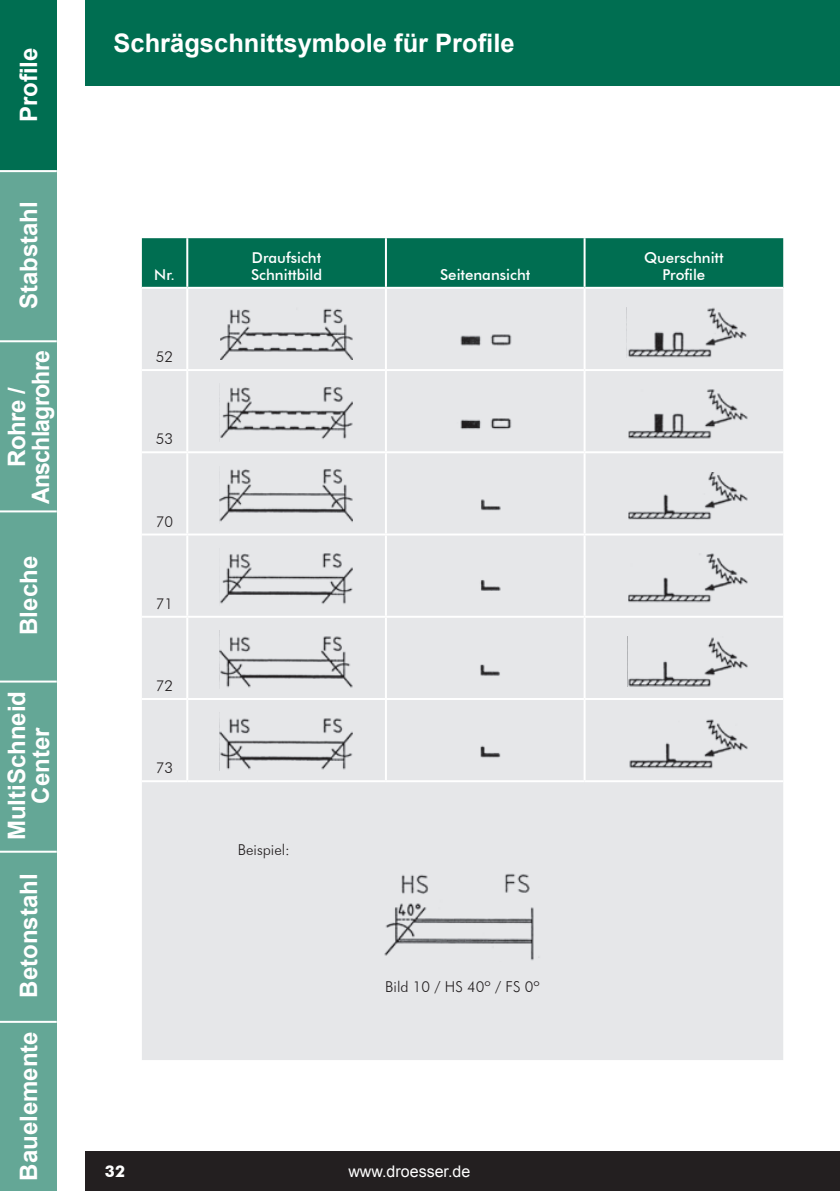
<style>
.page{position:relative;width:840px;height:1191px;background:#fff}
.page>*{position:absolute;margin:0;border:0;box-sizing:border-box;transform-origin:0 0}
.t1{font:700 25.4px "Arial";color:#fff}
.t2{font:700 24px/24px "Arial";color:#fff;text-align:center}
.t3{font:700 24px/24px "Arial";letter-spacing:-.03em;color:#fff;text-align:center}
.t4{font:16px "Arial";color:#fff}
.t5{font:700 16px "Futura BT";color:#fff}
.t6{font:500 15px/17px "Futura BT";color:#fff}
.t7{font:300 15px "Futura BT";color:#231f20}
</style>
<div class="page">
<div style="left:85px;top:0;width:754px;height:85px;background:#006e51"></div>
<div style="left:85px;top:1151px;width:754px;height:40px;background:#231f20"></div>
<div style="left:0;top:0;width:57px;height:170px;background:#006e51"></div>
<div style="left:0;top:170px;width:57px;height:1021px;background:#64a796"></div>
<hr style="left:0;top:170px;width:57px;height:2px;background:#fff">
<hr style="left:0;top:340px;width:57px;height:2px;background:#fff">
<hr style="left:0;top:510px;width:57px;height:2px;background:#fff">
<hr style="left:0;top:680px;width:57px;height:2px;background:#fff">
<hr style="left:0;top:850px;width:57px;height:2px;background:#fff">
<hr style="left:0;top:1020px;width:57px;height:2px;background:#fff">
<div style="left:142px;top:238px;width:640px;height:49px;background:#006e51"></div>
<div style="left:142px;top:289px;width:640px;height:771px;background:#e6e7e9"></div>
<hr style="left:186px;top:238px;width:2px;height:49px;background:#fff">
<hr style="left:385px;top:238px;width:2px;height:49px;background:#fff">
<hr style="left:583px;top:238px;width:2px;height:49px;background:#fff">
<hr style="left:186px;top:289px;width:2px;height:80px;background:#fff">
<hr style="left:385px;top:289px;width:2px;height:80px;background:#fff">
<hr style="left:583px;top:289px;width:2px;height:80px;background:#fff">
<hr style="left:142px;top:369px;width:45px;height:2px;background:#fff">
<hr style="left:187px;top:369px;width:199px;height:2px;background:#fff">
<hr style="left:186px;top:371px;width:2px;height:80px;background:#fff">
<hr style="left:386px;top:369px;width:198px;height:2px;background:#fff">
<hr style="left:385px;top:371px;width:2px;height:80px;background:#fff">
<hr style="left:584px;top:369px;width:198px;height:2px;background:#fff">
<hr style="left:583px;top:371px;width:2px;height:80px;background:#fff">
<hr style="left:142px;top:451px;width:45px;height:2px;background:#fff">
<hr style="left:187px;top:451px;width:199px;height:2px;background:#fff">
<hr style="left:186px;top:453px;width:2px;height:80px;background:#fff">
<hr style="left:386px;top:451px;width:198px;height:2px;background:#fff">
<hr style="left:385px;top:453px;width:2px;height:80px;background:#fff">
<hr style="left:584px;top:451px;width:198px;height:2px;background:#fff">
<hr style="left:583px;top:453px;width:2px;height:80px;background:#fff">
<hr style="left:142px;top:533px;width:45px;height:2px;background:#fff">
<hr style="left:187px;top:533px;width:199px;height:2px;background:#fff">
<hr style="left:186px;top:535px;width:2px;height:81px;background:#fff">
<hr style="left:386px;top:533px;width:198px;height:2px;background:#fff">
<hr style="left:385px;top:535px;width:2px;height:81px;background:#fff">
<hr style="left:584px;top:533px;width:198px;height:2px;background:#fff">
<hr style="left:583px;top:535px;width:2px;height:81px;background:#fff">
<hr style="left:142px;top:616px;width:45px;height:2px;background:#fff">
<hr style="left:187px;top:616px;width:199px;height:2px;background:#fff">
<hr style="left:186px;top:618px;width:2px;height:80px;background:#fff">
<hr style="left:386px;top:616px;width:198px;height:2px;background:#fff">
<hr style="left:385px;top:618px;width:2px;height:80px;background:#fff">
<hr style="left:584px;top:616px;width:198px;height:2px;background:#fff">
<hr style="left:583px;top:618px;width:2px;height:80px;background:#fff">
<hr style="left:142px;top:698px;width:45px;height:2px;background:#fff">
<hr style="left:187px;top:698px;width:199px;height:2px;background:#fff">
<hr style="left:186px;top:700px;width:2px;height:80px;background:#fff">
<hr style="left:386px;top:698px;width:198px;height:2px;background:#fff">
<hr style="left:385px;top:700px;width:2px;height:80px;background:#fff">
<hr style="left:584px;top:698px;width:198px;height:2px;background:#fff">
<hr style="left:583px;top:700px;width:2px;height:80px;background:#fff">
<hr style="left:142px;top:780px;width:45px;height:2px;background:#fff">
<hr style="left:187px;top:780px;width:199px;height:2px;background:#fff">
<hr style="left:386px;top:780px;width:198px;height:2px;background:#fff">
<hr style="left:584px;top:780px;width:198px;height:2px;background:#fff">
<img style="left:220px;top:306px;width:132px;height:53px">
<img style="left:626px;top:308px;width:122px;height:49px">
<img style="left:449px;top:329px;width:68px;height:26px">
<img style="left:219px;top:384px;width:133px;height:57px">
<img style="left:627px;top:390px;width:121px;height:49px">
<img style="left:449px;top:411px;width:68px;height:26px">
<img style="left:219px;top:466px;width:133px;height:57px">
<img style="left:627px;top:472px;width:121px;height:50px">
<div style="left:449px;top:493px;width:68px;height:27px;background:#e6e7e9"></div>
<img style="left:219px;top:548px;width:133px;height:58px">
<img style="left:627px;top:549px;width:121px;height:55px">
<div style="left:449px;top:575px;width:68px;height:27px;background:#e6e7e9"></div>
<img style="left:219px;top:630px;width:133px;height:58px">
<img style="left:626px;top:636px;width:122px;height:50px">
<img style="left:449px;top:658px;width:73px;height:26px">
<img style="left:219px;top:712px;width:133px;height:58px">
<img style="left:628px;top:719px;width:120px;height:49px">
<img style="left:449px;top:740px;width:71px;height:26px">
<img style="left:378px;top:867px;width:168px;height:94px">
<div style="left:283px;top:980px;width:358px;height:22px;background:#e6e7e9"></div>
<p class="t2" style="left:17px;top:122px;width:76px;rotate:-90deg">Profile</p>
<p class="t2" style="left:17px;top:309px;width:110px;rotate:-90deg">Stabstahl</p>
<p class="t3" style="left:5px;top:504px;width:156px;rotate:-90deg">Rohre /<br>Anschlagrohre</p>
<p class="t2" style="left:17px;top:635px;width:80px;rotate:-90deg">Bleche</p>
<p class="t2" style="left:5px;top:840px;width:151px;rotate:-90deg">MultiSchneid<br>Center</p>
<p class="t2" style="left:17px;top:997px;width:126px;rotate:-90deg">Betonstahl</p>
<p class="t2" style="left:17px;top:1180px;width:151px;rotate:-90deg">Bauelemente</p>
<p class="t1" style="left:113px;top:26px;width:402px">Schrägschnittsymbole für Profile</p>
<p class="t6" style="left:154px;top:266px;width:22px">Nr.</p>
<p class="t7" style="left:156px;top:347px;width:19px">52</p>
<p class="t7" style="left:156px;top:430px;width:19px">53</p>
<p class="t7" style="left:156px;top:512px;width:19px">70</p>
<p class="t7" style="left:156px;top:594px;width:19px">71</p>
<p class="t7" style="left:156px;top:676px;width:19px">72</p>
<p class="t7" style="left:156px;top:758px;width:19px">73</p>
<p class="t6" style="left:251px;top:249px;width:73px">Draufsicht<br>Schnittbild</p>
<p class="t6" style="left:440px;top:266px;width:92px">Seitenansicht</p>
<p class="t7" style="left:238px;top:841px;width:54px">Beispiel:</p>
<p class="t7" style="left:385px;top:977px;width:156px">Bild 10 / HS 40º / FS 0º</p>
<p class="t5" style="left:105px;top:1162px;width:22px">32</p>
<p class="t4" style="left:348px;top:1161px;width:123px">www.droesser.de</p>
<p class="t6" style="left:643px;top:249px;width:81px;text-align:center">Querschnitt<br>Profile</p>
</div>
